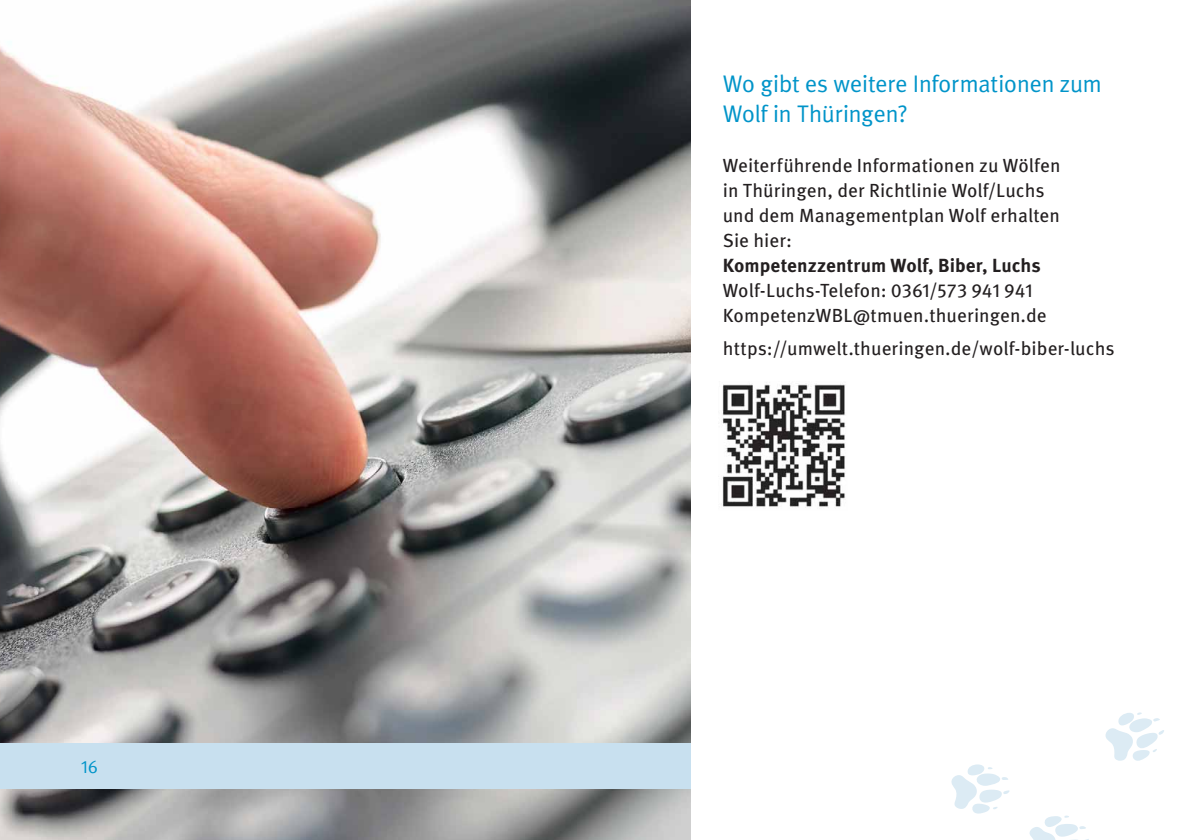
<style>
.page{position:relative;width:1190px;height:840px;background:#fff}
.page>*{position:absolute;margin:0;border:0;box-sizing:border-box;transform-origin:0 0}
.t1{font:24px/30px "Meta Plus Normal";letter-spacing:-.005em;color:#0094c9}
.t2{font:19px/25px "Meta OT";letter-spacing:.005em;color:#231f20}
.t3{font:700 19px "Meta OT";color:#231f20}
.t4{font:18px "Meta OT Norm";color:#0094c9}
</style>
<div class="page">
<svg style="left:1105px;top:713px;width:59px;height:48px"></svg>
<svg style="left:951px;top:764px;width:59px;height:50px"></svg>
<svg style="left:1029px;top:816px;width:60px;height:24px"></svg>
<img style="left:0;top:1px;width:690px;height:839px">
<img style="left:722px;top:384px;width:124px;height:123px">
<div style="left:0;top:743px;width:690px;height:46px;background:#c8e0ef"></div>
<p class="t4" style="left:81px;top:756px;width:19px">16</p>
<p class="t1" style="left:723px;top:71px;width:380px">Wo gibt es weitere Informationen zum<br>Wolf in Thüringen?</p>
<p class="t2" style="left:723px;top:155px;width:339px">Weiterführende Informationen zu Wölfen in Thüringen, der Richtlinie Wolf/Luchs und dem Managementplan Wolf erhalten<br>Sie hier:</p>
<p class="t3" style="left:723px;top:259px;width:320px">Kompetenzzentrum Wolf, Biber, Luchs</p>
<p class="t2" style="left:723px;top:280px;width:325px">Wolf-Luchs-Telefon: 0361/573 941 941<br>KompetenzWBL@tmuen.thueringen.de</p>
<p class="t2" style="left:723px;top:338px;width:393px">https://umwelt.thueringen.de/wolf-biber-luchs</p>
</div>
